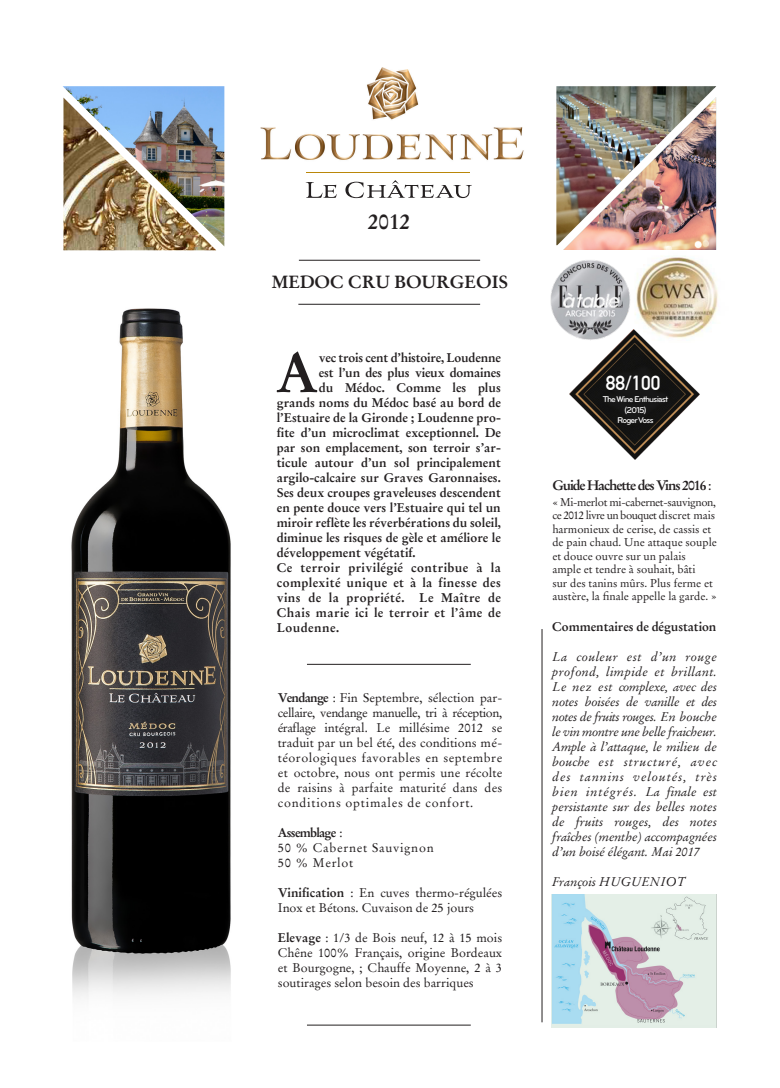
<style>
.page{position:relative;width:780px;height:1088px;background:#fff}
.page>*{position:absolute;margin:0;border:0;box-sizing:border-box;transform-origin:0 0}
.t1{font:700 55.38px "Stempel Garamond";color:#231f20}
.t2{font:700 21.25px "Stempel Garamond";color:#231f20}
.t3{font:700 20px "DIN Alternate";color:#fff}
.t4{font:700 17.5px "Stempel Garamond";color:#231f20}
.t5{font:700 13.75px "Stempel Garamond LT Std";letter-spacing:-.075em;color:#231f20}
.t6{font:700 12.5px/15px "Stempel Garamond";color:#231f20;text-align:justify}
.t7{font:12.5px/15px "Stempel Garamond";color:#231f20;text-align:justify}
.t8{font:italic 12.5px/15px "Stempel Garamond";letter-spacing:-.01em;color:#231f20;text-align:justify}
.t9{font:700 12.5px "Stempel Garamond";letter-spacing:-.02em;color:#231f20}
.t10{font:12.5px "Stempel Garamond";letter-spacing:.06em;color:#231f20}
.t11{font:700 12.5px "Stempel Garamond";letter-spacing:-.06em;color:#231f20}
.t12{font:11.25px/13.5px "Stempel Garamond LT Std";color:#231f20}
.t13{font:500 8.75px "Bryant";letter-spacing:-.11em;color:#fff}
.s1{font-weight:700}
.s2{font-weight:400}
</style>
<div class="page">
<img style="left:551px;top:894px;width:165px;height:133px">
<hr style="left:541px;top:629px;width:1px;height:393px;background:#231f20">
<img style="left:260px;top:67px;width:264px;height:116px">
<svg style="left:306px;top:182px;width:31px;height:16px"></svg>
<svg style="left:345px;top:180px;width:127px;height:18px"></svg>
<hr style="left:307px;top:172px;width:163px;height:1px;background:#ba8709">
<hr style="left:307px;top:664px;width:164px;height:1px;background:#231f20">
<hr style="left:307px;top:1025px;width:164px;height:1px;background:#231f20">
<img style="left:71px;top:308px;width:160px;height:690px">
<img style="left:632px;top:247px;width:86px;height:86px">
<img style="left:550px;top:260px;width:80px;height:74px">
<img style="left:63px;top:246px;width:153px;height:4px">
<img style="left:63px;top:86px;width:161px;height:160px">
<img style="left:563px;top:245px;width:153px;height:5px">
<img style="left:556px;top:86px;width:160px;height:159px">
<hr style="left:299px;top:260px;width:181px;height:1px;background:#231f20">
<hr style="left:298px;top:304px;width:182px;height:1px;background:#231f20">
<img style="left:569px;top:330px;width:130px;height:129px">
<p class="t2" style="left:368px;top:208px;width:44px">2012</p>
<p class="t4" style="left:272px;top:271px;width:238px">MEDOC CRU BOURGEOIS</p>
<p class="t1" style="left:276px;top:339px;width:45px">A</p>
<p class="t9" style="left:319px;top:350px;width:184px">vec trois cent d’histoire, Loudenne</p>
<p class="t9" style="left:319px;top:365px;width:184px">est l’un des plus vieux domaines</p>
<p class="t6" style="left:319px;top:380px;width:184px">du Médoc. Comme les plus</p>
<p class="t6" style="left:277px;top:395px;width:226px">grands noms du Médoc basé au bord de</p>
<p class="t6" style="left:277px;top:410px;width:226px">l’Estuaire de la Gironde ; Loudenne pro-</p>
<p class="t6" style="left:277px;top:425px;width:226px">fite d’un microclimat exceptionnel. De</p>
<p class="t6" style="left:277px;top:440px;width:226px">par son emplacement, son terroir s’ar-</p>
<p class="t6" style="left:277px;top:455px;width:226px">ticule autour d’un sol principalement</p>
<p class="t6" style="left:277px;top:470px;width:226px">argilo-calcaire sur Graves Garonnaises.</p>
<p class="t6" style="left:277px;top:485px;width:226px">Ses deux croupes graveleuses descendent</p>
<p class="t6" style="left:277px;top:500px;width:226px">en pente douce vers l’Estuaire qui tel un</p>
<p class="t6" style="left:277px;top:515px;width:226px">miroir reflète les réverbérations du soleil,</p>
<p class="t6" style="left:277px;top:530px;width:226px">diminue les risques de gèle et améliore le</p>
<p class="t6" style="left:277px;top:545px;width:140px">développement végétatif.</p>
<p class="t6" style="left:277px;top:560px;width:226px">Ce terroir privilégié contribue à la complexité unique et à la finesse des vins de la propriété. Le Maître de Chais marie ici le terroir et l’âme de Loudenne.</p>
<p class="t7" style="left:278px;top:690px;width:226px"><span class="s1">Vendange</span> : Fin Septembre, sélection par&shy;cellaire, vendange manuelle, tri à réception, éraflage intégral. Le millésime 2012 se traduit par un bel été, des conditions mé&shy;téorologiques favorables en septembre et octobre, nous ont permis une récolte de raisins à parfaite maturité dans des conditions optimales de confort.</p>
<p class="t11" style="left:278px;top:825px;width:66px">Assemblage <span class="s2">:</span></p>
<p class="t10" style="left:278px;top:840px;width:157px">50 % Cabernet Sauvignon</p>
<p class="t10" style="left:278px;top:855px;width:77px">50 % Merlot</p>
<p class="t7" style="left:278px;top:885px;width:226px"><span class="s1">Vinification</span> : En cuves thermo-régulées<br>Inox et Bétons. Cuvaison de 25 jours</p>
<p class="t7" style="left:278px;top:930px;width:226px"><span class="s1">Elevage</span> : 1/3 de Bois neuf, 12 à 15 mois Chêne 100% Français, origine Bordeaux et Bourgogne, ; Chauffe Moyenne, 2 à 3 soutirages selon besoin des barriques</p>
<p class="t3" style="left:605px;top:368px;width:56px">88/100</p>
<p class="t13" style="left:602px;top:394px;width:67px">The Wine Enthusiast</p>
<p class="t13" style="left:624px;top:405px;width:24px">(2015)</p>
<p class="t13" style="left:617px;top:415px;width:38px">Roger Voss</p>
<p class="t5" style="left:552px;top:476px;width:161px">Guide Hachette des Vins 2016 <span class="s2">:</span></p>
<p class="t12" style="left:552px;top:495px;width:166px">« Mi-merlot mi-cabernet-sauvignon, ce 2012 livre un bouquet discret mais harmonieux de cerise, de cassis et de pain chaud. Une attaque souple et douce ouvre sur un palais ample et tendre à souhait, bâti<br>sur des tanins mûrs. Plus ferme et austère, la finale appelle la garde. »</p>
<p class="t6" style="left:552px;top:619px;width:166px">Commentaires de dégustation</p>
<p class="t8" style="left:552px;top:649px;width:166px">La couleur est d’un rouge profond, limpide et brillant.<br>Le nez est complexe, avec des notes boisées de vanille et des notes de fruits rouges. En bouche le vin montre une belle fraicheur.<br>Ample à l’attaque, le milieu de bouche est structuré, avec des tannins veloutés, très bien intégrés. La finale est persistante sur des belles notes de fruits rouges, des notes fraîches (menthe) accompagnées d’un boisé élégant. Mai 2017</p>
<p class="t8" style="left:552px;top:874px;width:134px">François HUGUENIOT</p>
</div>
